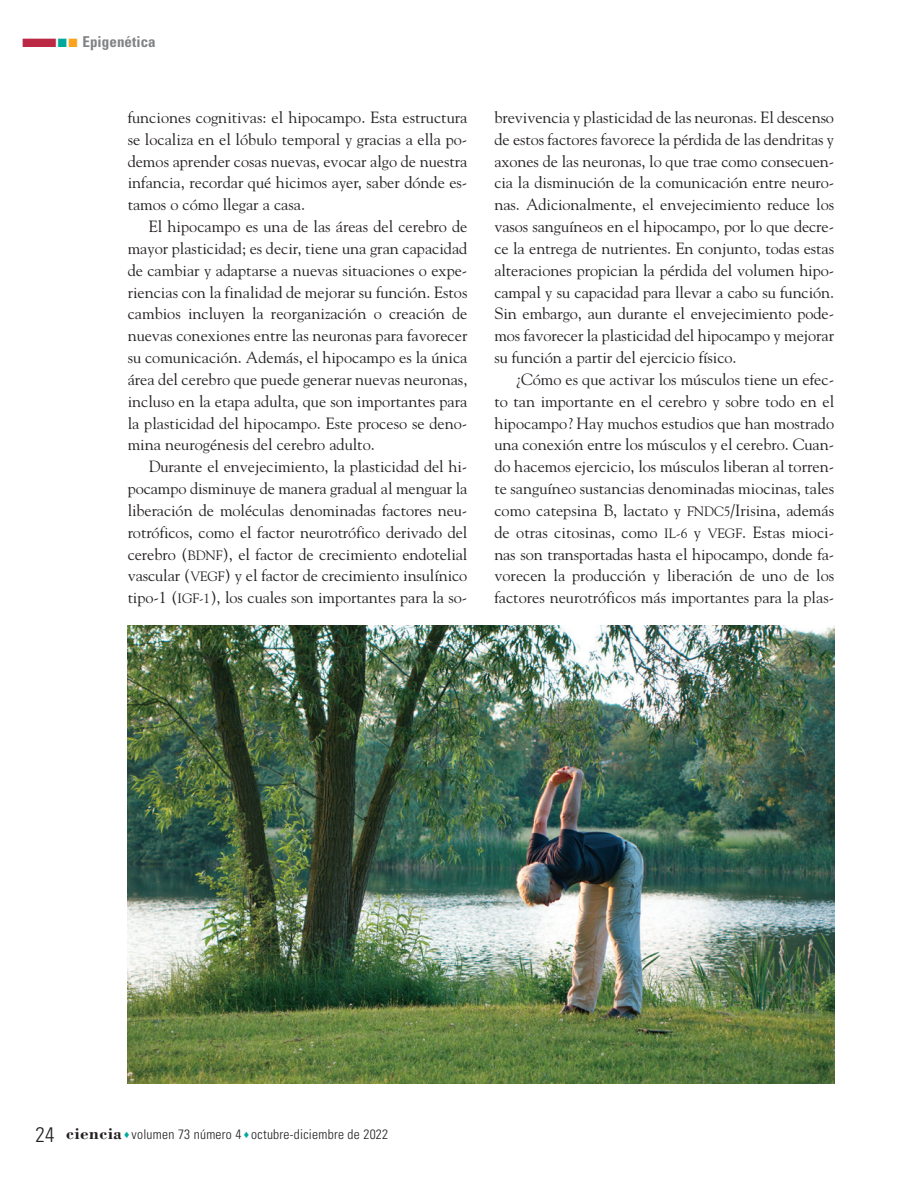
<style>
.page{position:relative;width:915px;height:1191px;background:#fff}
.page>*{position:absolute;margin:0;border:0;box-sizing:border-box;transform-origin:0 0}
._02N_Normal_Sin{font:16.2px/21.8px "Goudy Std";color:#231f20;text-align:justify}
.t1{font:700 condensed 15px "Univers LT Std";letter-spacing:.005em;color:#808285}
.t2{font:300 condensed 13.5px "Univers LT Std";letter-spacing:.02em;color:#231f20}
.s1{color:#bb2945}
.s2{color:#00a99b}
.s3{color:#f9a31e}
.s4{font-size:13.5px}
.s5{font-size:21px}
.s6{font-family:"Bodoni Std";font-weight:700;font-stretch:normal;font-size:17.25px}
</style>
<div class="page">
<img style="left:128px;top:625px;width:705px;height:458px">
<p class="t1" style="left:21px;top:32px;width:136px"><span class="s1">■</span><span class="s2">■</span><span class="s3">■</span> Epigenética</p>
<p class="_02N_Normal_Sin" style="left:128px;top:106px;width:341px">funciones cognitivas: el hipocampo. Esta estructura se localiza en el lóbulo temporal y gracias a ella po&shy;demos aprender cosas nuevas, evocar algo de nuestra infancia, recordar qué hicimos ayer, saber dónde es&shy;tamos o cómo llegar a casa.</p>
<p class="_02N_Normal_Sin" style="left:128px;top:215px;width:341px;text-indent:21px">El hipocampo es una de las áreas del cerebro de mayor plasticidad; es decir, tiene una gran capacidad de cambiar y adaptarse a nuevas situaciones o expe&shy;riencias con la finalidad de mejorar su función. Estos cambios incluyen la reorganización o creación de nuevas conexiones entre las neuronas para favorecer su comunicación. Además, el hipocampo es la única área del cerebro que puede generar nuevas neuronas, incluso en la etapa adulta, que son importantes para la plasticidad del hipocampo. Este proceso se deno&shy;mina neurogénesis del cerebro adulto.</p>
<p class="_02N_Normal_Sin" style="left:128px;top:455px;width:341px;text-indent:21px">Durante el envejecimiento, la plasticidad del hi&shy;pocampo disminuye de manera gradual al menguar la liberación de moléculas denominadas factores neu&shy;rotróficos, como el factor neurotrófico derivado del cerebro (<span class="s4">BDNF</span>), el factor de crecimiento endotelial vascular (<span class="s4">VEGF</span>) y el factor de crecimiento insulínico tipo-1 (<span class="s4">IGF-1</span>), los cuales son importantes para la so-</p>
<p class="_02N_Normal_Sin" style="left:494px;top:106px;width:341px">brevivencia y plasticidad de las neuronas. El descenso de estos factores favorece la pérdida de las dendritas y axones de las neuronas, lo que trae como consecuen&shy;cia la disminución de la comunicación entre neuro&shy;nas. Adicionalmente, el envejecimiento reduce los vasos sanguíneos en el hipocampo, por lo que decre&shy;ce la entrega de nutrientes. En conjunto, todas estas alteraciones propician la pérdida del volumen hipo&shy;campal y su capacidad para llevar a cabo su función.<br>Sin embargo, aun durante el envejecimiento pode&shy;mos favorecer la plasticidad del hipocampo y mejorar su función a partir del ejercicio físico.</p>
<p class="_02N_Normal_Sin" style="left:494px;top:368px;width:341px;text-indent:21px">¿Cómo es que activar los músculos tiene un efec&shy;to tan importante en el cerebro y sobre todo en el hipocampo? Hay muchos estudios que han mostrado una conexión entre los músculos y el cerebro. Cuan&shy;do hacemos ejercicio, los músculos liberan al torren&shy;te sanguíneo sustancias denominadas miocinas, tales como catepsina B, lactato y <span class="s4">FNDC5</span>/Irisina, además de otras citosinas, como <span class="s4">IL-6</span> y <span class="s4">VEGF</span>. Estas mioci&shy;nas son transportadas hasta el hipocampo, donde fa&shy;vorecen la producción y liberación de uno de los factores neurotróficos más importantes para la plas-</p>
<p class="t2" style="left:36px;top:1126px;width:354px"><span class="s5">24</span> <span class="s6">ciencia</span> <span class="s2">♦</span> volumen 73 número 4 <span class="s2">♦</span> octubre-diciembre de 2022</p>
</div>
